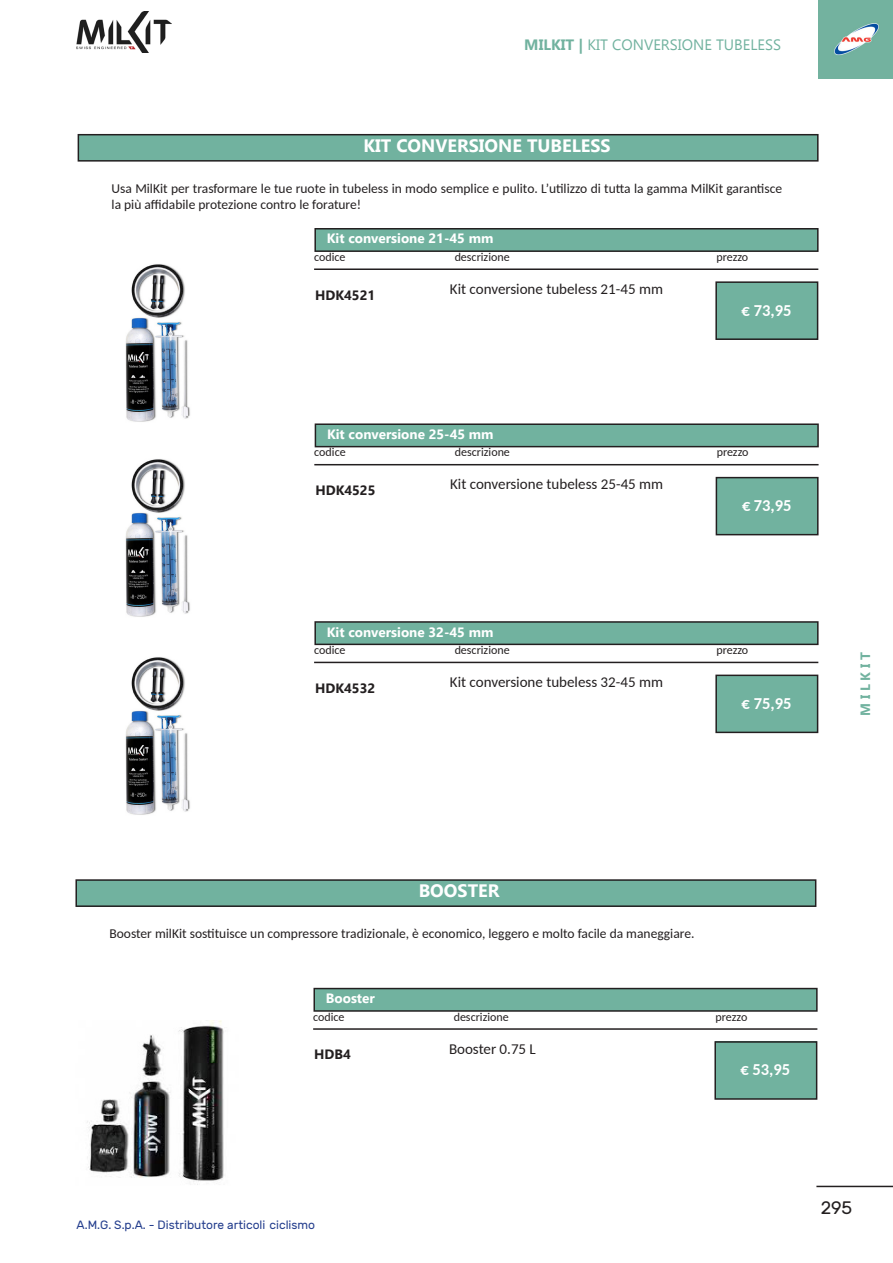
<style>
.page{position:relative;width:893px;height:1263px;background:#fff}
.page>*{position:absolute;margin:0;border:0;box-sizing:border-box;transform-origin:0 0}
.t1{font:700 18px "Gadugi";color:#fff}
.t2{font:18px "Rubik";color:#231f20}
.t3{font:700 16.5px "Carlito";color:#fff}
.t4{font:15px "Carlito";color:#231f20}
.t5{font:15px "Gadugi";color:#71b29f}
.t6{font:13.5px/16.2px "Carlito";color:#231f20}
.t7{font:700 13.5px "Gadugi";color:#fff}
.t8{font:700 13.5px "Gadugi";color:#231f20}
.t9{font:700 13.5px "Gadugi";color:#71b29f}
.t10{font:12px "Carlito";color:#231f20}
.t11{font:12px "Rubik";color:#253f8e}
.s1{font-weight:700}
</style>
<div class="page">
<img style="left:819px;top:0;width:74px;height:79px">
<hr style="left:816px;top:1186px;width:77px;height:1px;background:#231f20">
<img style="left:77px;top:11px;width:94px;height:42px">
<div style="left:78px;top:135px;width:740px;height:26px;background:#71b29f"></div>
<div style="left:78px;top:134px;width:741px;height:28px;border:2px solid #231f20"></div>
<div style="left:315px;top:229px;width:503px;height:22px;background:#71b29f"></div>
<div style="left:314px;top:228px;width:505px;height:24px;border:2px solid #231f20"></div>
<div style="left:716px;top:282px;width:102px;height:57px;background:#71b29f"></div>
<div style="left:715px;top:281px;width:103px;height:59px;border:2px solid #231f20"></div>
<hr style="left:314px;top:268px;width:504px;height:2px;background:#231f20">
<img style="left:125px;top:264px;width:65px;height:158px">
<div style="left:315px;top:424px;width:503px;height:23px;background:#71b29f"></div>
<div style="left:315px;top:423px;width:504px;height:24px;border:2px solid #231f20"></div>
<div style="left:716px;top:478px;width:102px;height:57px;background:#71b29f"></div>
<div style="left:716px;top:477px;width:102px;height:58px;border:2px solid #231f20"></div>
<hr style="left:314px;top:464px;width:504px;height:1px;background:#231f20">
<img style="left:125px;top:459px;width:65px;height:158px">
<div style="left:315px;top:622px;width:503px;height:22px;background:#71b29f"></div>
<div style="left:314px;top:621px;width:505px;height:24px;border:2px solid #231f20"></div>
<div style="left:716px;top:675px;width:102px;height:57px;background:#71b29f"></div>
<div style="left:715px;top:675px;width:103px;height:58px;border:2px solid #231f20"></div>
<hr style="left:314px;top:662px;width:504px;height:1px;background:#231f20">
<img style="left:125px;top:657px;width:65px;height:158px">
<div style="left:76px;top:880px;width:740px;height:26px;background:#71b29f"></div>
<div style="left:75px;top:879px;width:741px;height:28px;border:2px solid #231f20"></div>
<div style="left:314px;top:988px;width:503px;height:23px;background:#71b29f"></div>
<div style="left:313px;top:988px;width:505px;height:24px;border:2px solid #231f20"></div>
<div style="left:715px;top:1042px;width:102px;height:57px;background:#71b29f"></div>
<div style="left:714px;top:1041px;width:103px;height:59px;border:2px solid #231f20"></div>
<hr style="left:313px;top:1028px;width:504px;height:2px;background:#231f20">
<img style="left:87px;top:1020px;width:137px;height:165px">
<p class="t5" style="left:524px;top:35px;width:258px"><span class="s1">MILKIT |</span> KIT CONVERSIONE TUBELESS</p>
<p class="t1" style="left:363px;top:135px;width:249px">KIT CONVERSIONE TUBELESS</p>
<p class="t6" style="left:112px;top:179px;width:672px">Usa MilKit per trasformare le tue ruote in tubeless in modo semplice e pulito. L’utilizzo di tutta la gamma MilKit garantisce la più affidabile protezione contro le forature!</p>
<p class="t7" style="left:327px;top:231px;width:168px">Kit conversione 21-45 mm</p>
<p class="t4" style="left:450px;top:278px;width:215px">Kit conversione tubeless 21-45 mm</p>
<p class="t3" style="left:742px;top:299px;width:51px">€ 73,95</p>
<p class="t10" style="left:314px;top:249px;width:33px">codice</p>
<p class="t10" style="left:455px;top:249px;width:57px">descrizione</p>
<p class="t10" style="left:716px;top:249px;width:33px">prezzo</p>
<p class="t8" style="left:315px;top:287px;width:62px">HDK4521</p>
<p class="t7" style="left:327px;top:426px;width:168px">Kit conversione 25-45 mm</p>
<p class="t4" style="left:450px;top:474px;width:215px">Kit conversione tubeless 25-45 mm</p>
<p class="t10" style="left:314px;top:444px;width:33px">codice</p>
<p class="t10" style="left:455px;top:444px;width:57px">descrizione</p>
<p class="t10" style="left:717px;top:444px;width:33px">prezzo</p>
<p class="t8" style="left:315px;top:482px;width:62px">HDK4525</p>
<p class="t3" style="left:742px;top:494px;width:51px">€ 73,95</p>
<p class="t7" style="left:327px;top:624px;width:168px">Kit conversione 32-45 mm</p>
<p class="t4" style="left:450px;top:672px;width:215px">Kit conversione tubeless 32-45 mm</p>
<p class="t10" style="left:314px;top:642px;width:33px">codice</p>
<p class="t10" style="left:455px;top:642px;width:57px">descrizione</p>
<p class="t10" style="left:716px;top:642px;width:33px">prezzo</p>
<p class="t8" style="left:315px;top:680px;width:62px">HDK4532</p>
<p class="t3" style="left:742px;top:692px;width:51px">€ 75,95</p>
<p class="t9" style="left:857px;top:716px;width:65px;rotate:-90deg">M I L K I T</p>
<p class="t1" style="left:419px;top:880px;width:82px">BOOSTER</p>
<p class="t6" style="left:109px;top:925px;width:586px">Booster milKit sostituisce un compressore tradizionale, è economico, leggero e molto facile da maneggiare.</p>
<p class="t7" style="left:326px;top:990px;width:51px">Booster</p>
<p class="t10" style="left:313px;top:1008px;width:33px">codice</p>
<p class="t10" style="left:454px;top:1008px;width:57px">descrizione</p>
<p class="t10" style="left:716px;top:1008px;width:33px">prezzo</p>
<p class="t8" style="left:314px;top:1046px;width:38px">HDB4</p>
<p class="t4" style="left:449px;top:1038px;width:88px">Booster 0.75 L</p>
<p class="t3" style="left:740px;top:1058px;width:51px">€ 53,95</p>
<p class="t11" style="left:77px;top:1218px;width:240px">A.M.G. S.p.A. - Distributore articoli ciclismo</p>
<p class="t2" style="left:821px;top:1198px;width:33px">295</p>
</div>
